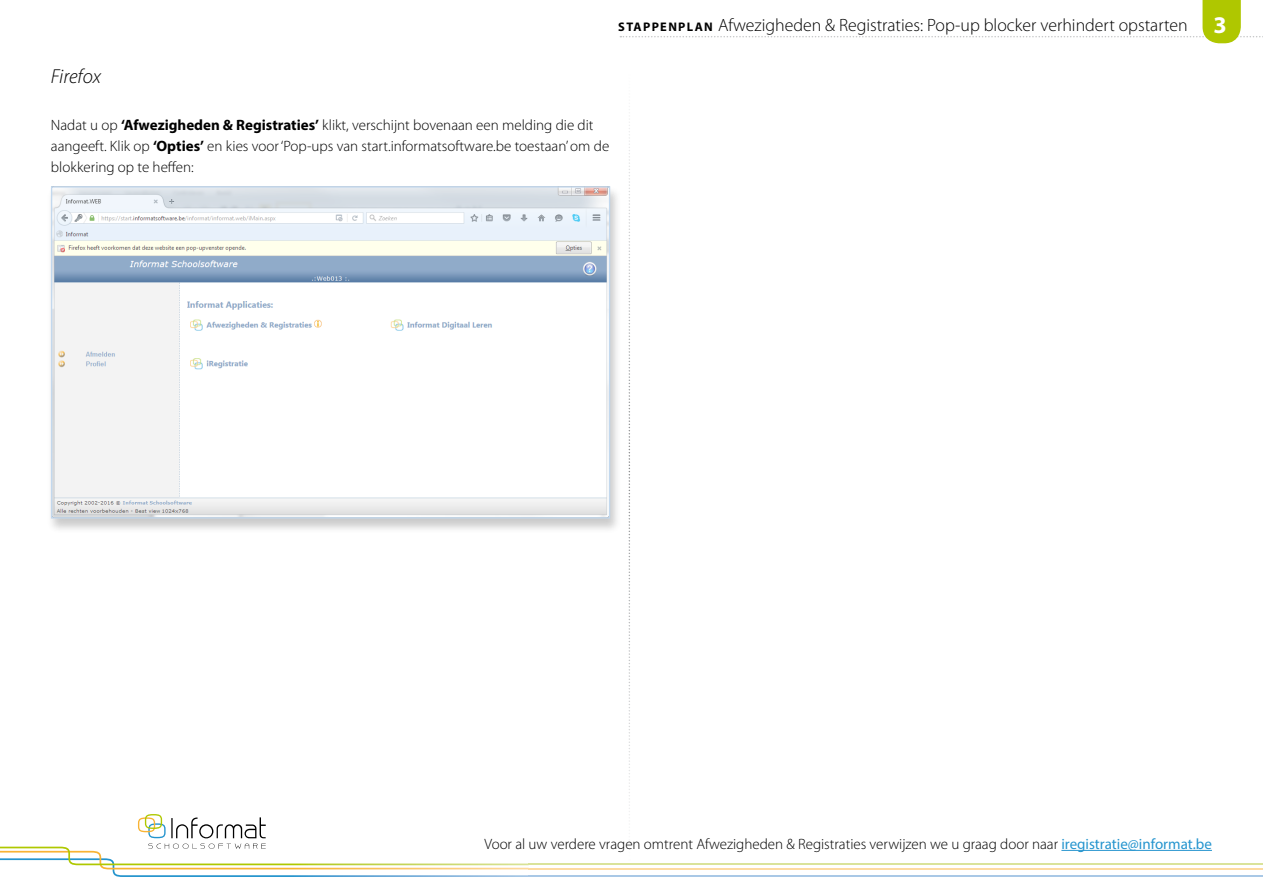
<style>
.page{position:relative;width:1263px;height:893px;background:#fff}
.page>*{position:absolute;margin:0;border:0;box-sizing:border-box;transform-origin:0 0}
.t1{font:700 24px "Myriad Pro";color:#fff}
.t2{font:italic 300 20.25px "Myriad Pro";letter-spacing:-.005em;color:#000}
.t3{font:300 17.85px "Myriad Pro";color:#000}
.t4{font:300 15px/21px "Myriad Pro";color:#000}
.s1{font-weight:700;font-size:12.45px}
.s2{font-weight:700}
.s3{font-weight:400;color:#2494ce}
</style>
<div class="page">
<hr style="left:528px;top:875px;width:735px;height:2px;background:#a9c8e6">
<hr style="left:528px;top:868px;width:735px;height:1px;background:#fddaa1">
<hr style="left:528px;top:863px;width:735px;height:2px;background:#dae39a">
<svg style="left:0;top:814px;width:529px;height:63px"></svg>
<svg style="left:629px;top:109px;width:1px;height:709px"></svg>
<svg style="left:620px;top:0;width:643px;height:43px"></svg>
<div style="left:46px;top:185px;width:576px;height:349px;background:#000;opacity:.3"></div>
<img style="left:53px;top:188px;width:555px;height:329px">
<hr style="left:1061px;top:850px;width:151px;height:1px;background:#2494ce">
<p class="t3" style="left:618px;top:15px;width:571px"><span class="s1">STAPPENPLAN</span> Afwezigheden &amp; Registraties: Pop-up blocker verhindert opstarten</p>
<h2 class="t2" style="left:51px;top:66px;width:52px">Firefox</h2>
<p class="t4" style="left:51px;top:114px;width:560px">Nadat u op <span class="s2">‘Afwezigheden &amp; Registraties’</span> klikt, verschijnt bovenaan een melding die dit aangeeft. Klik op <span class="s2">‘Opties’</span> en kies voor ‘Pop-ups van start.informatsoftware.be toestaan’ om de blokkering op te heffen:</p>
<h1 class="t1" style="left:1213px;top:10px;width:15px">3</h1>
<p class="t4" style="left:484px;top:834px;width:729px">Voor al uw verdere vragen omtrent Afwezigheden &amp; Registraties verwijzen we u graag door naar <span class="s3">iregistratie@informat.be</span></p>
</div>
